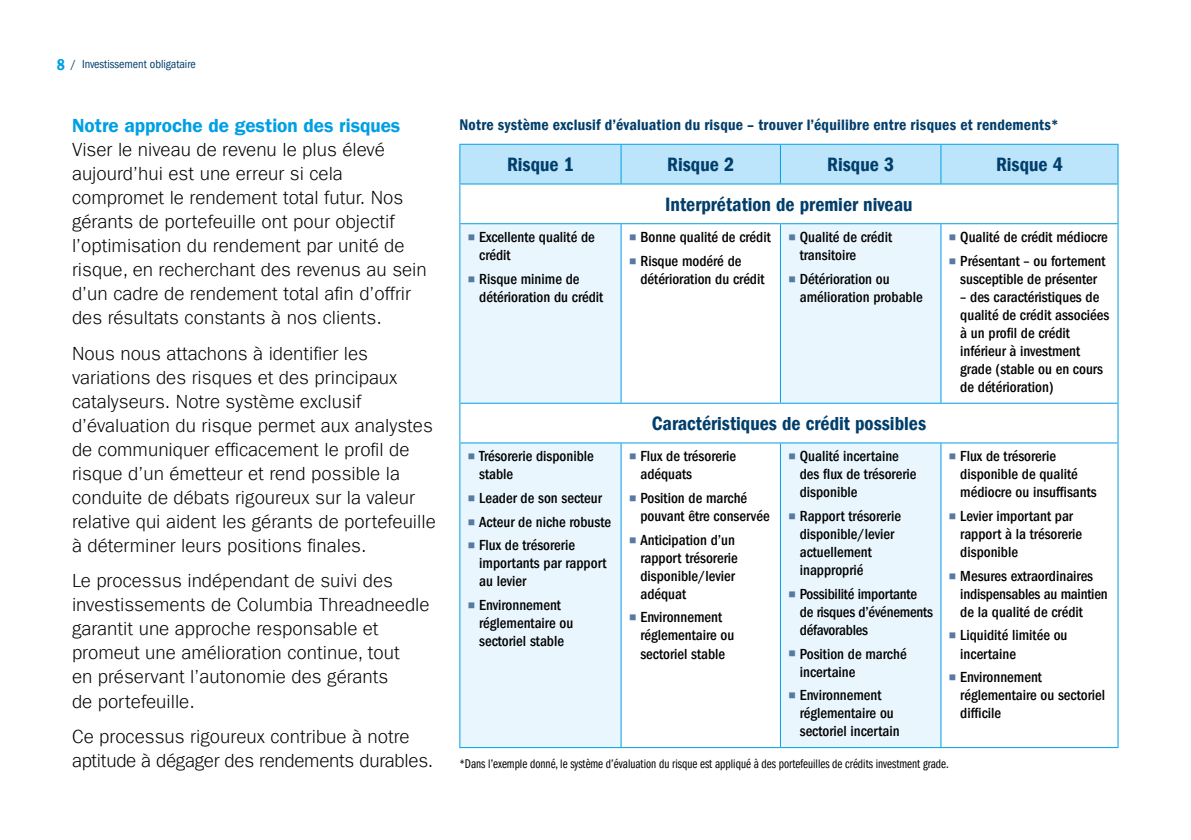
<style>
.page{position:relative;width:1191px;height:840px;background:#fff}
.page>*{position:absolute;margin:0;border:0;box-sizing:border-box;transform-origin:0 0}
.t1{font:19.8px "ITC Frank Gofor Ameriprise Dm Cn";color:#003e6b}
.t2{font:300 19px/24px "ITC Frank Gofor Ameriprise";color:#000}
.t3{font:19px "ITC Frank Gofor Ameriprise Dm";color:#009fe3}
.t4{font:15.8px "ITC Frank Gofor Ameriprise Dm Cn";letter-spacing:.015em;color:#003e6b}
.t5{font:500 condensed 15px/18px "ITC Frank Gofor Ameriprise";color:#000}
.t6{font:13px "ITC Frank Gofor Ameriprise Bk Cm";color:#000}
.t7{font:condensed 12px "ITC Frank Gofor Ameriprise";color:#003e6b}
.s1{font-family:"ITC Frank Gofor Ameriprise Dm Cn";font-stretch:normal;font-size:16px;color:#009fe3}
.s2{color:#567aa2}
</style>
<div class="page">
<div style="left:460px;top:145px;width:657px;height:38px;background:#bce4fa"></div>
<svg style="left:460px;top:224px;width:481px;height:522px;fill:#eaf6fe"></svg>
<hr style="left:459px;top:144px;width:162px;height:1px;background:#009fe3">
<hr style="left:459px;top:145px;width:1px;height:38px;background:#009fe3">
<hr style="left:621px;top:144px;width:159px;height:1px;background:#009fe3">
<hr style="left:620px;top:145px;width:1px;height:38px;background:#009fe3">
<hr style="left:780px;top:144px;width:161px;height:1px;background:#009fe3">
<hr style="left:780px;top:145px;width:1px;height:38px;background:#009fe3">
<hr style="left:941px;top:144px;width:177px;height:1px;background:#009fe3">
<hr style="left:940px;top:145px;width:1px;height:38px;background:#009fe3">
<hr style="left:1117px;top:145px;width:1px;height:38px;background:#009fe3">
<hr style="left:459px;top:183px;width:162px;height:1px;background:#009fe3">
<hr style="left:459px;top:184px;width:1px;height:39px;background:#009fe3">
<hr style="left:621px;top:183px;width:159px;height:1px;background:#009fe3">
<hr style="left:780px;top:183px;width:161px;height:1px;background:#009fe3">
<hr style="left:941px;top:183px;width:177px;height:1px;background:#009fe3">
<hr style="left:1117px;top:184px;width:1px;height:39px;background:#009fe3">
<hr style="left:459px;top:223px;width:162px;height:1px;background:#009fe3">
<hr style="left:459px;top:224px;width:1px;height:178px;background:#009fe3">
<hr style="left:621px;top:223px;width:159px;height:1px;background:#009fe3">
<hr style="left:620px;top:224px;width:1px;height:178px;background:#009fe3">
<hr style="left:780px;top:223px;width:161px;height:1px;background:#009fe3">
<hr style="left:780px;top:224px;width:1px;height:178px;background:#009fe3">
<hr style="left:941px;top:223px;width:177px;height:1px;background:#009fe3">
<hr style="left:940px;top:224px;width:1px;height:178px;background:#009fe3">
<hr style="left:1117px;top:224px;width:1px;height:178px;background:#009fe3">
<hr style="left:459px;top:402px;width:162px;height:1px;background:#009fe3">
<hr style="left:459px;top:403px;width:1px;height:39px;background:#009fe3">
<hr style="left:621px;top:402px;width:159px;height:1px;background:#009fe3">
<hr style="left:780px;top:402px;width:161px;height:1px;background:#009fe3">
<hr style="left:941px;top:402px;width:177px;height:1px;background:#009fe3">
<hr style="left:1117px;top:403px;width:1px;height:39px;background:#009fe3">
<hr style="left:459px;top:442px;width:162px;height:1px;background:#009fe3">
<hr style="left:459px;top:443px;width:1px;height:303px;background:#009fe3">
<hr style="left:621px;top:442px;width:159px;height:1px;background:#009fe3">
<hr style="left:620px;top:443px;width:1px;height:303px;background:#009fe3">
<hr style="left:780px;top:442px;width:161px;height:1px;background:#009fe3">
<hr style="left:780px;top:443px;width:1px;height:303px;background:#009fe3">
<hr style="left:941px;top:442px;width:177px;height:1px;background:#009fe3">
<hr style="left:940px;top:443px;width:1px;height:303px;background:#009fe3">
<hr style="left:1117px;top:443px;width:1px;height:303px;background:#009fe3">
<hr style="left:459px;top:746px;width:162px;height:1px;background:#009fe3">
<hr style="left:621px;top:746px;width:159px;height:1px;background:#009fe3">
<hr style="left:780px;top:746px;width:161px;height:1px;background:#009fe3">
<hr style="left:941px;top:746px;width:177px;height:1px;background:#009fe3">
<p class="t7" style="left:57px;top:57px;width:141px"><span class="s1">8</span> / Investissement obligataire</p>
<p class="t3" style="left:72px;top:114px;width:330px">Notre approche de gestion des risques</p>
<p class="t2" style="left:72px;top:138px;width:356px">Viser le niveau de revenu le plus élevé aujourd’hui est une erreur si cela compromet le rendement total futur. Nos gérants de portefeuille ont pour objectif l’optimisation du rendement par unité de risque, en recherchant des revenus au sein d’un cadre de rendement total afin d’offrir des résultats constants à nos clients.</p>
<p class="t2" style="left:72px;top:341px;width:365px">Nous nous attachons à identifier les variations des risques et des principaux catalyseurs. Notre système exclusif d’évaluation du risque permet aux analystes de communiquer efficacement le profil de risque d’un émetteur et rend possible la conduite de débats rigoureux sur la valeur relative qui aident les gérants de portefeuille à déterminer leurs positions finales.</p>
<p class="t2" style="left:72px;top:568px;width:359px">Le processus indépendant de suivi des investissements de Columbia Threadneedle garantit une approche responsable et promeut une amélioration continue, tout<br>en préservant l’autonomie des gérants<br>de portefeuille.</p>
<p class="t2" style="left:72px;top:724px;width:363px">Ce processus rigoureux contribue à notre aptitude à dégager des rendements durables.</p>
<p class="t4" style="left:459px;top:116px;width:601px">Notre système exclusif d’évaluation du risque – trouver l’équilibre entre risques et rendements*</p>
<h1 class="t1" style="left:507px;top:153px;width:68px">Risque 1</h1>
<h1 class="t1" style="left:667px;top:153px;width:68px">Risque 2</h1>
<h1 class="t1" style="left:827px;top:153px;width:68px">Risque 3</h1>
<h1 class="t1" style="left:996px;top:153px;width:68px">Risque 4</h1>
<h1 class="t1" style="left:665px;top:193px;width:249px">Interprétation de premier niveau</h1>
<p class="t5" style="left:479px;top:228px;width:117px;text-indent:-11px"><span class="s2">■</span> Excellente qualité de crédit</p>
<p class="t5" style="left:479px;top:270px;width:126px;text-indent:-11px"><span class="s2">■</span> Risque minime de détérioration du crédit</p>
<p class="t5" style="left:629px;top:228px;width:143px"><span class="s2">■</span> Bonne qualité de crédit</p>
<p class="t5" style="left:640px;top:252px;width:126px;text-indent:-11px"><span class="s2">■</span> Risque modéré de détérioration du crédit</p>
<p class="t5" style="left:800px;top:228px;width:94px;text-indent:-11px"><span class="s2">■</span> Qualité de crédit transitoire</p>
<p class="t5" style="left:800px;top:270px;width:124px;text-indent:-11px"><span class="s2">■</span> Détérioration ou amélioration probable</p>
<p class="t5" style="left:949px;top:228px;width:160px"><span class="s2">■</span> Qualité de crédit médiocre</p>
<p class="t5" style="left:949px;top:252px;width:158px;text-align:center"><span class="s2">■</span> Présentant – ou fortement susceptible de présenter</p>
<p class="t5" style="left:960px;top:288px;width:151px">– des caractéristiques de qualité de crédit associées à un profil de crédit inférieur à investment grade (stable ou en cours de détérioration)</p>
<p class="t5" style="left:479px;top:447px;width:116px;text-indent:-11px"><span class="s2">■</span> Trésorerie disponible stable</p>
<p class="t5" style="left:468px;top:489px;width:136px"><span class="s2">■</span> Leader de son secteur</p>
<p class="t5" style="left:468px;top:512px;width:145px"><span class="s2">■</span> Acteur de niche robuste</p>
<p class="t5" style="left:479px;top:536px;width:129px;text-indent:-11px"><span class="s2">■</span> Flux de trésorerie importants par rapport au levier</p>
<p class="t5" style="left:479px;top:596px;width:95px;text-indent:-11px"><span class="s2">■</span> Environnement réglementaire ou sectoriel stable</p>
<h1 class="t1" style="left:652px;top:412px;width:276px">Caractéristiques de crédit possibles</h1>
<p class="t5" style="left:640px;top:447px;width:97px;text-indent:-11px"><span class="s2">■</span> Flux de trésorerie adéquats</p>
<p class="t5" style="left:640px;top:489px;width:131px;text-indent:-11px"><span class="s2">■</span> Position de marché pouvant être conservée</p>
<p class="t5" style="left:640px;top:530px;width:99px;text-indent:-11px"><span class="s2">■</span> Anticipation d’un rapport trésorerie disponible/levier adéquat</p>
<p class="t5" style="left:640px;top:608px;width:95px;text-indent:-11px"><span class="s2">■</span> Environnement réglementaire ou sectoriel stable</p>
<p class="t5" style="left:800px;top:447px;width:118px;text-indent:-11px"><span class="s2">■</span> Qualité incertaine des flux de trésorerie disponible</p>
<p class="t5" style="left:800px;top:507px;width:103px;text-indent:-11px"><span class="s2">■</span> Rapport trésorerie disponible/levier actuellement inapproprié</p>
<p class="t5" style="left:800px;top:584px;width:135px;text-indent:-11px"><span class="s2">■</span> Possibilité importante de risques d’événements défavorables</p>
<p class="t5" style="left:800px;top:644px;width:108px;text-indent:-11px"><span class="s2">■</span> Position de marché incertaine</p>
<p class="t5" style="left:800px;top:686px;width:101px;text-indent:-11px"><span class="s2">■</span> Environnement réglementaire ou sectoriel incertain</p>
<p class="t5" style="left:960px;top:447px;width:138px;text-indent:-11px"><span class="s2">■</span> Flux de trésorerie disponible de qualité médiocre ou insuffisants</p>
<p class="t5" style="left:960px;top:507px;width:123px;text-indent:-11px"><span class="s2">■</span> Levier important par rapport à la trésorerie disponible</p>
<p class="t5" style="left:960px;top:566px;width:149px;text-indent:-11px"><span class="s2">■</span> Mesures extraordinaires indispensables au maintien de la qualité de crédit</p>
<p class="t5" style="left:960px;top:626px;width:109px;text-indent:-11px"><span class="s2">■</span> Liquidité limitée ou incertaine</p>
<p class="t5" style="left:960px;top:668px;width:146px;text-indent:-11px"><span class="s2">■</span> Environnement réglementaire ou sectoriel difficile</p>
<p class="t6" style="left:459px;top:756px;width:491px">*Dans l’exemple donné, le système d’évaluation du risque est appliqué à des portefeuilles de crédits investment grade.</p>
</div>
